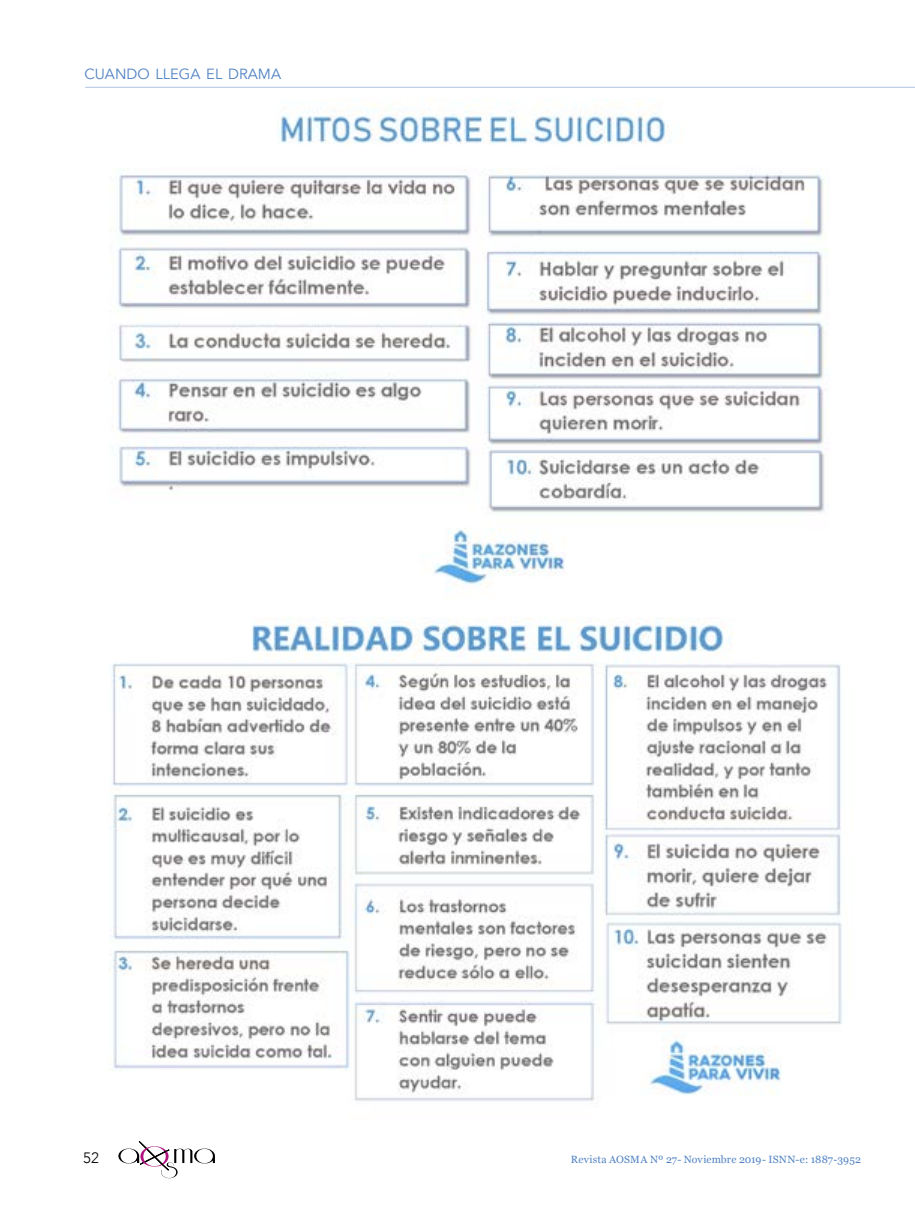
<style>
.page{position:relative;width:915px;height:1212px;background:#fff}
.page>*{position:absolute;margin:0;border:0;box-sizing:border-box;transform-origin:0 0}
.t1{font:300 15px "Avenir";color:#000}
.t2{font:14.7px "Avenir";color:#5082c3}
.t3{font:10.5px "Georgia";letter-spacing:.01em;color:#5082c3}
</style>
<div class="page">
<svg style="left:118px;top:1141px;width:97px;height:37px"></svg>
<div style="left:73px;top:76px;width:841px;height:12px;background:#000;opacity:.75"></div>
<img style="left:117px;top:98px;width:712px;height:487px">
<img style="left:109px;top:617px;width:733px;height:484px">
<h2 class="t2" style="left:84px;top:65px;width:198px">CUANDO LLEGA EL DRAMA</h2>
<h1 class="t1" style="left:83px;top:1149px;width:17px">52</h1>
<p class="t3" style="left:570px;top:1152px;width:291px">Revista AOSMA Nº 27- Noviembre 2019- ISNN-e: 1887-3952</p>
</div>
